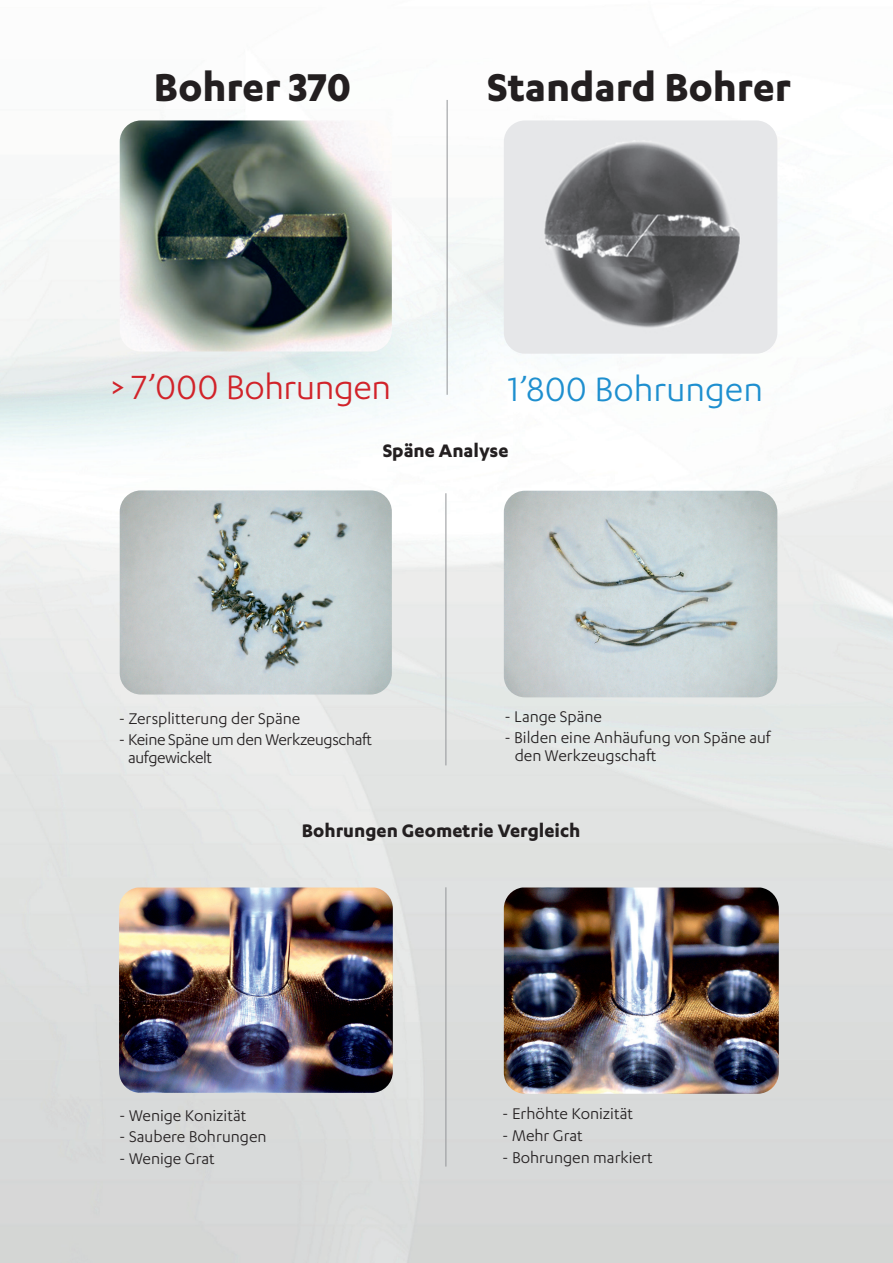
<style>
.page{position:relative;width:893px;height:1263px;background:#fff}
.page>*{position:absolute;margin:0;border:0;box-sizing:border-box;transform-origin:0 0}
.t1{font:700 45px "Karbon";color:#231f20}
.t2{font:39px "Karbon";letter-spacing:-.01em;color:#d1232a}
.t3{font:39px "Karbon";color:#1e8fcf}
.t4{font:700 21px "Karbon";color:#231f20}
.t5{font:18px/18px "Karbon";color:#231f20}
.t6{font:18px/18px "Karbon";letter-spacing:-.02em;color:#231f20}
</style>
<div class="page">
<img style="left:120px;top:120px;width:272px;height:231px">
<img style="left:504px;top:120px;width:273px;height:234px">
<hr style="left:447px;top:100px;width:1px;height:295px;background:#939598">
<hr style="left:445px;top:493px;width:1px;height:272px;background:#939598">
<img style="left:504px;top:491px;width:273px;height:206px">
<img style="left:120px;top:490px;width:272px;height:204px">
<hr style="left:445px;top:887px;width:1px;height:279px;background:#939598">
<img style="left:504px;top:887px;width:275px;height:207px">
<img style="left:119px;top:887px;width:274px;height:206px">
<h1 class="t1" style="left:154px;top:61px;width:198px">Bohrer 370</h1>
<h1 class="t1" style="left:487px;top:61px;width:305px">Standard Bohrer</h1>
<h2 class="t2" style="left:112px;top:366px;width:281px">&gt; 7’000 Bohrungen</h2>
<h2 class="t3" style="left:508px;top:367px;width:257px">1’800 Bohrungen</h2>
<p class="t4" style="left:383px;top:438px;width:127px">Späne Analyse</p>
<p class="t5" style="left:119px;top:709px;width:183px">- Zersplitterung der Späne</p>
<p class="t6" style="left:128px;top:730px;width:246px;text-indent:-9px">- Keine Späne um den Werkzeugschaft aufgewickelt</p>
<p class="t5" style="left:504px;top:707px;width:99px">- Lange Späne</p>
<p class="t5" style="left:515px;top:728px;width:258px;text-indent:-10px">- Bilden eine Anhäufung von Späne auf den Werkzeugschaft</p>
<p class="t4" style="left:302px;top:819px;width:280px">Bohrungen Geometrie Vergleich</p>
<p class="t5" style="left:119px;top:1106px;width:129px">- Wenige Konizität</p>
<p class="t5" style="left:119px;top:1127px;width:149px">- Saubere Bohrungen</p>
<p class="t5" style="left:119px;top:1149px;width:97px">- Wenige Grat</p>
<p class="t5" style="left:502px;top:1104px;width:132px">- Erhöhte Konizität</p>
<p class="t5" style="left:502px;top:1126px;width:82px">- Mehr Grat</p>
<p class="t5" style="left:502px;top:1147px;width:152px">- Bohrungen markiert</p>
</div>
